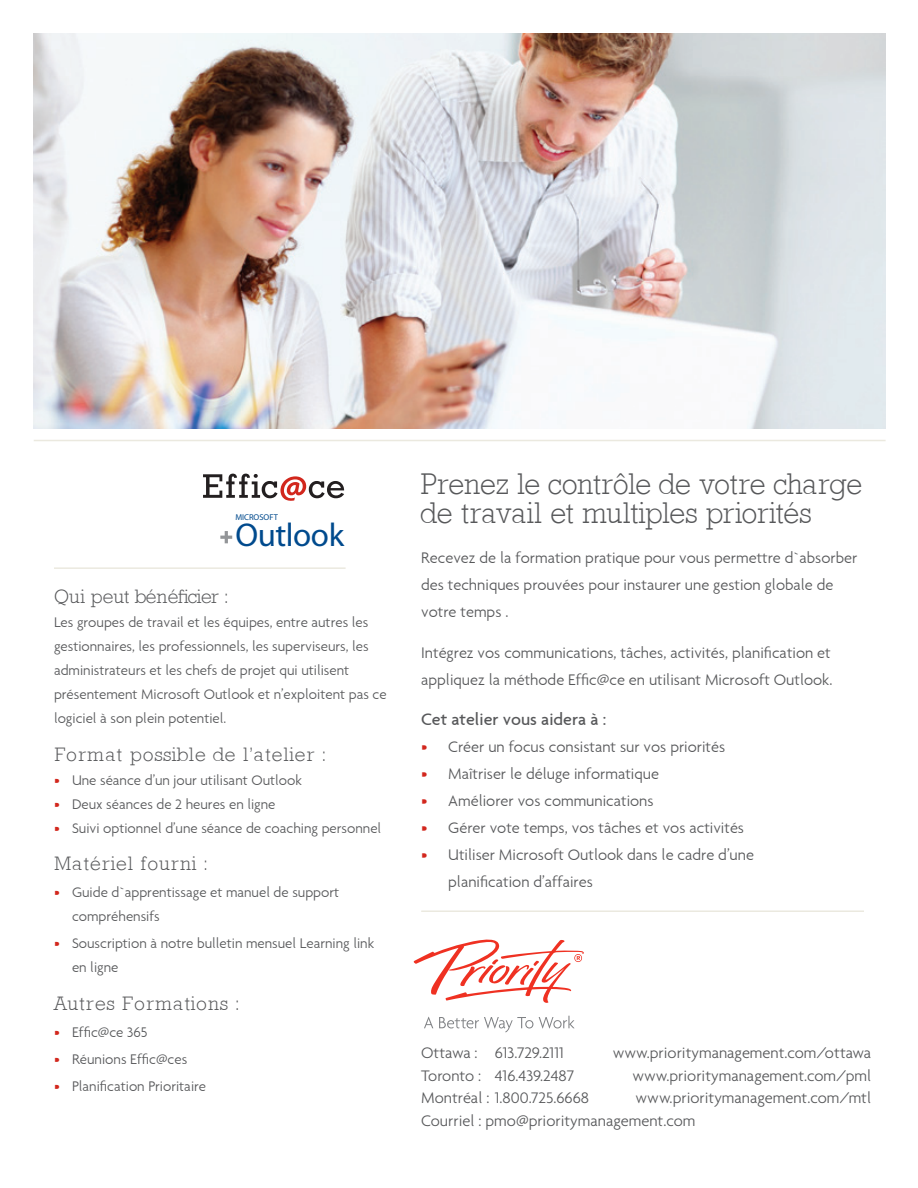
<style>
.page{position:relative;width:918px;height:1188px;background:#fff}
.page>*{position:absolute;margin:0;border:0;box-sizing:border-box;transform-origin:0 0}
.t1{font:300 33px "Priority Sans";letter-spacing:-.015em;color:#004a8d}
.t2{font:300 30px/28.5px "Priority Serif";letter-spacing:-.015em;color:#57585a;scale:.96 1}
.t3{font:300 19.5px "Priority Serif";letter-spacing:.05em;color:#57585a}
.t4{font:19.5px "Astute Light SSK";color:#57585a}
.t5{font:18px "Priority Sans";color:#57585a}
.t6{font:300 16.5px/27px "Priority Sans";color:#57585a}
.t7{font:300 16.5px/22.5px "Agenda";color:#57585a}
.t8{font:300 15px/24px "Priority Sans";color:#57585a}
.t9{font:300 8.55px "Priority Sans";letter-spacing:.005em;color:#004a8d}
.s1{color:#d2271d}
</style>
<div class="page">
<hr style="left:34px;top:440px;width:852px;height:1px;background:#ebe9df">
<hr style="left:54px;top:567px;width:292px;height:2px;background:#ebe9df">
<img style="left:33px;top:34px;width:852px;height:394px">
<hr style="left:421px;top:910px;width:443px;height:2px;background:#ebe9df">
<svg style="left:220px;top:531px;width:12px;height:12px"></svg>
<svg style="left:203px;top:474px;width:141px;height:27px"></svg>
<svg style="left:424px;top:1017px;width:9px;height:11px"></svg>
<svg style="left:439px;top:1017px;width:94px;height:15px"></svg>
<svg style="left:539px;top:1016px;width:36px;height:12px"></svg>
<svg style="left:413px;top:939px;width:171px;height:64px"></svg>
<p class="t9" style="left:235px;top:512px;width:44px">MICROSOFT</p>
<h1 class="t1" style="left:235px;top:514px;width:110px">Outlook</h1>
<h3 class="t4" style="left:54px;top:586px;width:176px">Qui peut bénéficier :</h3>
<p class="t8" style="left:54px;top:610px;width:334px">Les groupes de travail et les équipes, entre autres les gestionnaires, les professionnels, les superviseurs, les administrateurs et les chefs de projet qui utilisent présentement Microsoft Outlook et n’exploitent pas ce logiciel à son plein potentiel.</p>
<h3 class="t3" style="left:54px;top:743px;width:273px">Format possible de l’atelier :</h3>
<p class="t8" style="left:54px;top:768px;width:249px"><span class="s1">•</span> Une séance d’un jour utilisant Outlook</p>
<p class="t8" style="left:54px;top:792px;width:223px"><span class="s1">•</span> Deux séances de 2 heures en ligne</p>
<p class="t8" style="left:54px;top:816px;width:329px"><span class="s1">•</span> Suivi optionnel d’une séance de coaching personnel</p>
<h3 class="t3" style="left:54px;top:853px;width:155px">Matériel fourni :</h3>
<p class="t8" style="left:72px;top:880px;width:269px;text-indent:-18px"><span class="s1">•</span> Guide d`apprentissage et manuel de support compréhensifs</p>
<p class="t8" style="left:72px;top:931px;width:304px;text-indent:-18px"><span class="s1">•</span> Souscription à notre bulletin mensuel Learning link en ligne</p>
<h3 class="t3" style="left:54px;top:992px;width:187px">Autres Formations :</h3>
<p class="t8" style="left:54px;top:1020px;width:95px"><span class="s1">•</span> Effic@ce 365</p>
<p class="t8" style="left:54px;top:1047px;width:135px"><span class="s1">•</span> Réunions Effic@ces</p>
<p class="t8" style="left:54px;top:1074px;width:154px"><span class="s1">•</span> Planification Prioritaire</p>
<h2 class="t2" style="left:421px;top:470px;width:461px">Prenez le contrôle de votre charge de travail et multiples priorités</h2>
<p class="t6" style="left:421px;top:544px;width:438px">Recevez de la formation pratique pour vous permettre d`absorber des techniques prouvées pour instaurer une gestion globale de votre temps .</p>
<p class="t6" style="left:421px;top:639px;width:413px">Intégrez vos communications, tâches, activités, planification et appliquez la méthode Effic@ce en utilisant Microsoft Outlook.</p>
<p class="t5" style="left:421px;top:708px;width:187px">Cet atelier vous aidera à :</p>
<p class="t6" style="left:421px;top:733px;width:306px"><span class="s1">•</span> Créer un focus consistant sur vos priorités</p>
<p class="t6" style="left:421px;top:760px;width:239px"><span class="s1">•</span> Maîtriser le déluge informatique</p>
<p class="t6" style="left:421px;top:787px;width:234px"><span class="s1">•</span> Améliorer vos communications</p>
<p class="t6" style="left:421px;top:814px;width:324px"><span class="s1">•</span> Gérer vote temps, vos tâches et vos activités</p>
<p class="t6" style="left:448px;top:841px;width:307px;text-indent:-27px"><span class="s1">•</span> Utiliser Microsoft Outlook dans le cadre d’une planification d’affaires</p>
<p class="t7" style="left:421px;top:1041px;width:144px">Ottawa : 613.729.2111</p>
<p class="t7" style="left:613px;top:1041px;width:260px">www.prioritymanagement.com/ottawa</p>
<p class="t7" style="left:421px;top:1064px;width:154px">Toronto : 416.439.2487</p>
<p class="t7" style="left:632px;top:1064px;width:240px">www.prioritymanagement.com/pml</p>
<p class="t7" style="left:421px;top:1086px;width:169px">Montréal : 1.800.725.6668</p>
<p class="t7" style="left:421px;top:1086px;width:452px;text-indent:214px">www.prioritymanagement.com/mtl<br>Courriel : pmo@prioritymanagement.com</p>
</div>
